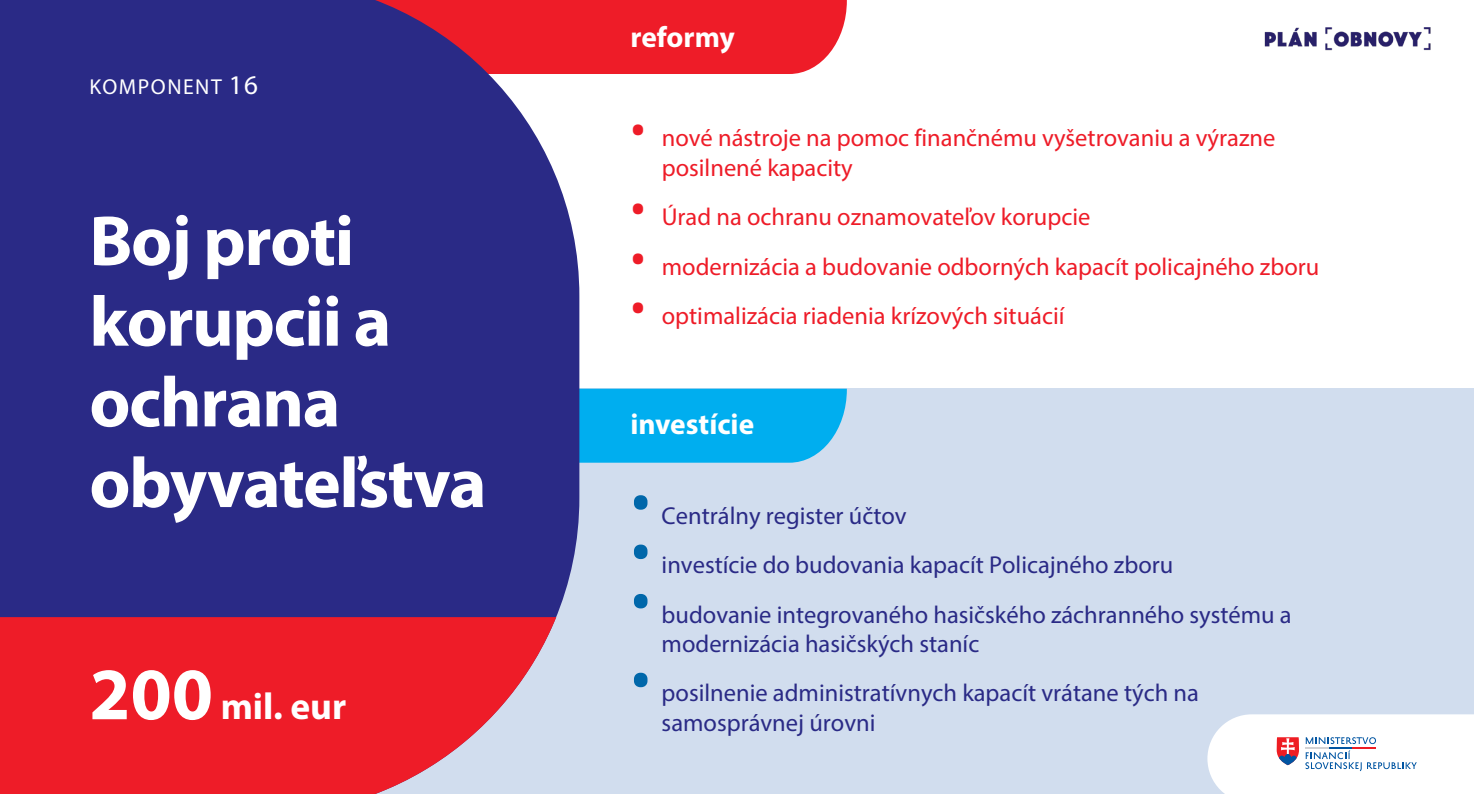
<style>
.page{position:relative;width:1474px;height:794px;background:#fff}
.page>*{position:absolute;margin:0;border:0;box-sizing:border-box;transform-origin:0 0}
.t1{font:700 71.4px/80.7px "Myriad Pro";letter-spacing:-.02em;color:#fff}
.t2{font:700 37.45px "Myriad Pro";color:#fff}
.t3{font:700 29.4px "Myriad Pro";color:#fff}
.t4{font:24.5px/29.4px "Myriad Pro";color:#2a2a86}
.t5{font:24.5px/29.4px "Myriad Pro";color:#ee1c28}
.t6{font:21.7px "Myriad Pro";letter-spacing:.07em;color:#fff}
.s1{font-size:27.12px}
.s2{font-size:74.38px}
.s3{font-family:"Roboto";font-weight:700;font-size:43.75px}
.s4{font-family:"Roboto";font-weight:700;font-size:58.27px;color:#0067aa}
</style>
<div class="page">
<div style="left:62px;top:388px;width:1411px;height:406px;background:#d1ddee"></div>
<div style="left:579px;top:389px;width:267px;height:74px;background:#00aeef"></div>
<div style="left:579px;top:0;width:267px;height:74px;background:#ee1c28"></div>
<div style="left:0;top:0;width:579px;height:618px;background:#2a2a86"></div>
<svg style="left:0;top:617px;width:556px;height:177px;fill:#ee1c28"></svg>
<svg style="left:1207px;top:714px;width:266px;height:80px"></svg>
<img style="left:1264px;top:27px;width:167px;height:24px">
<p class="t6" style="left:90px;top:74px;width:170px">KOMPONENT <span class="s1">16</span></p>
<p class="t1" style="left:89px;top:198px;width:399px">Boj proti korupcii a ochrana obyvateľstva</p>
<p class="t2" style="left:89px;top:682px;width:258px"><span class="s2">200</span> mil. eur</p>
<p class="t3" style="left:630px;top:18px;width:106px">reformy</p>
<p class="t5" style="left:661px;top:123px;width:615px;text-indent:-31px"><span class="s3">•</span> nové nástroje na pomoc finančnému vyšetrovaniu a výrazne posilnené kapacity</p>
<p class="t5" style="left:630px;top:202px;width:461px"><span class="s3">•</span> Úrad na ochranu oznamovateľov korupcie</p>
<p class="t5" style="left:630px;top:251px;width:690px"><span class="s3">•</span> modernizácia a budovanie odborných kapacít policajného zboru</p>
<p class="t5" style="left:630px;top:301px;width:436px"><span class="s3">•</span> optimalizácia riadenia krízových situácií</p>
<p class="t3" style="left:630px;top:405px;width:125px">investície</p>
<p class="t4" style="left:630px;top:500px;width:278px"><span class="s4">•</span> Centrálny register účtov</p>
<p class="t4" style="left:630px;top:550px;width:545px"><span class="s4">•</span> investície do budovania kapacít Policajného zboru</p>
<p class="t4" style="left:661px;top:599px;width:631px;text-indent:-31px"><span class="s4">•</span> budovanie integrovaného hasičského záchranného systému a modernizácia hasičských staníc</p>
<p class="t4" style="left:661px;top:678px;width:539px;text-indent:-31px"><span class="s4">•</span> posilnenie administratívnych kapacít vrátane tých na samosprávnej úrovni</p>
</div>
